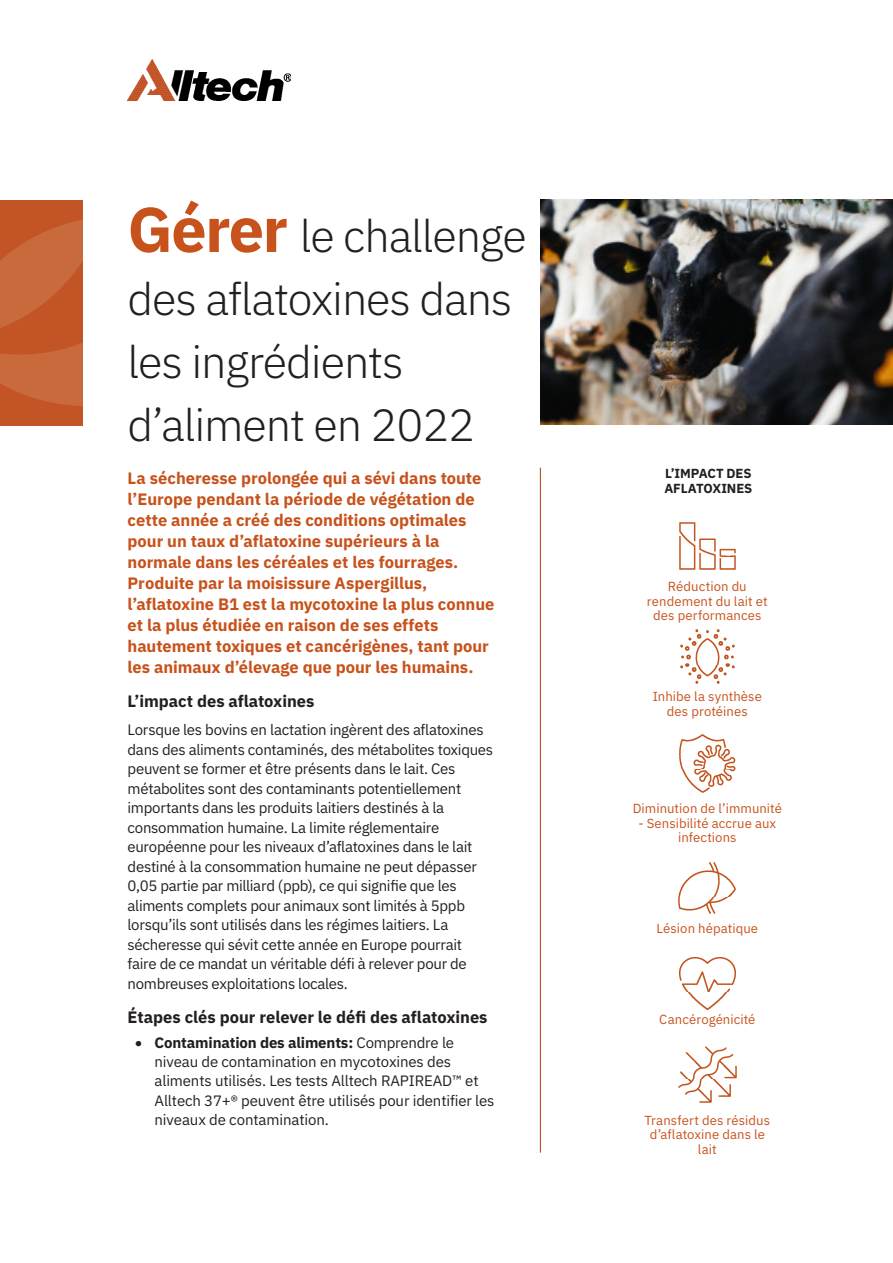
<style>
.page{position:relative;width:893px;height:1263px;background:#fff}
.page>*{position:absolute;margin:0;border:0;box-sizing:border-box;transform-origin:0 0}
.t1{font:300 45px/63px "IBM Plex Sans";letter-spacing:-.025em;color:#231f20}
.t2{font:700 16.5px/21px "IBM Plex Sans";color:#c7521b}
.t3{font:700 16.5px "IBM Plex Sans";color:#231f20}
.t4{font:15px/19.5px "IBM Plex Sans";letter-spacing:-.02em;color:#231f20}
.Body_orange{font:13.05px/14.5px "IBM Plex Sans";letter-spacing:.005em;color:#c7521b;text-align:center}
.Body_orange-2{font:700 13.05px/14.5px "IBM Plex Sans";letter-spacing:-.005em;color:#231f20}
.s1{font-weight:700;font-size:63px;color:#c7521b}
.s2{font-weight:700}
</style>
<div class="page">
<img style="left:128px;top:60px;width:163px;height:41px">
<div style="left:0;top:200px;width:82px;height:225px;background:#c25426"></div>
<svg style="left:0;top:220px;width:82px;height:186px"></svg>
<img style="left:540px;top:200px;width:353px;height:224px">
<img style="left:679px;top:522px;width:56px;height:47px">
<img style="left:679px;top:862px;width:57px;height:51px">
<img style="left:680px;top:629px;width:54px;height:55px">
<img style="left:679px;top:735px;width:56px;height:58px">
<img style="left:680px;top:957px;width:55px;height:52px">
<img style="left:678px;top:1046px;width:58px;height:57px">
<hr style="left:540px;top:468px;width:1px;height:684px;background:#c25426">
<p class="t1" style="left:128px;top:201px;width:401px"><span class="s1">Gérer</span> le challenge des aflatoxines dans les ingrédients d’aliment en 2022</p>
<p class="t2" style="left:128px;top:466px;width:368px">La sécheresse prolongée qui a sévi dans toute l’Europe pendant la période de végétation de cette année a créé des conditions optimales pour un taux d’aflatoxine supérieurs à la normale dans les céréales et les fourrages.<br>Produite par la moisissure Aspergillus, l’aflatoxine B1 est la mycotoxine la plus connue et la plus étudiée en raison de ses effets hautement toxiques et cancérigènes, tant pour les animaux d’élevage que pour les humains.</p>
<p class="t3" style="left:128px;top:688px;width:188px">L’impact des aflatoxines</p>
<p class="t4" style="left:128px;top:719px;width:367px">Lorsque les bovins en lactation ingèrent des aflatoxines dans des aliments contaminés, des métabolites toxiques peuvent se former et être présents dans le lait. Ces métabolites sont des contaminants potentiellement importants dans les produits laitiers destinés à la consommation humaine. La limite réglementaire européenne pour les niveaux d’aflatoxines dans le lait destiné à la consommation humaine ne peut dépasser 0,05 partie par milliard (ppb), ce qui signifie que les aliments complets pour animaux sont limités à 5ppb lorsqu’ils sont utilisés dans les régimes laitiers. La sécheresse qui sévit cette année en Europe pourrait faire de ce mandat un véritable défi à relever pour de nombreuses exploitations locales.</p>
<p class="t3" style="left:128px;top:1004px;width:362px">Étapes clés pour relever le défi des aflatoxines</p>
<p class="t4" style="left:155px;top:1031px;width:341px;text-indent:-20px">• <span class="s2">Contamination des aliments:</span> Comprendre le niveau de contamination en mycotoxines des aliments utilisés. Les tests Alltech RAPIREAD™ et Alltech 37+® peuvent être utilisés pour identifier les niveaux de contamination.</p>
<p class="Body_orange-2" style="left:664px;top:465px;width:90px">L’IMPACT DES<br>AFLATOXINES</p>
<p class="Body_orange" style="left:647px;top:578px;width:122px">Réduction du rendement du lait et des performances</p>
<p class="Body_orange" style="left:653px;top:688px;width:111px">Inhibe la synthèse des protéines</p>
<p class="Body_orange" style="left:633px;top:800px;width:151px">Diminution de l’immunité</p>
<p class="Body_orange" style="left:638px;top:814px;width:139px">- Sensibilité accrue aux infections</p>
<p class="Body_orange" style="left:656px;top:920px;width:103px">Lésion hépatique</p>
<p class="Body_orange" style="left:659px;top:1011px;width:98px">Cancérogénicité</p>
<p class="Body_orange" style="left:645px;top:1112px;width:127px">Transfert des résidus d’aflatoxine dans le lait</p>
</div>
